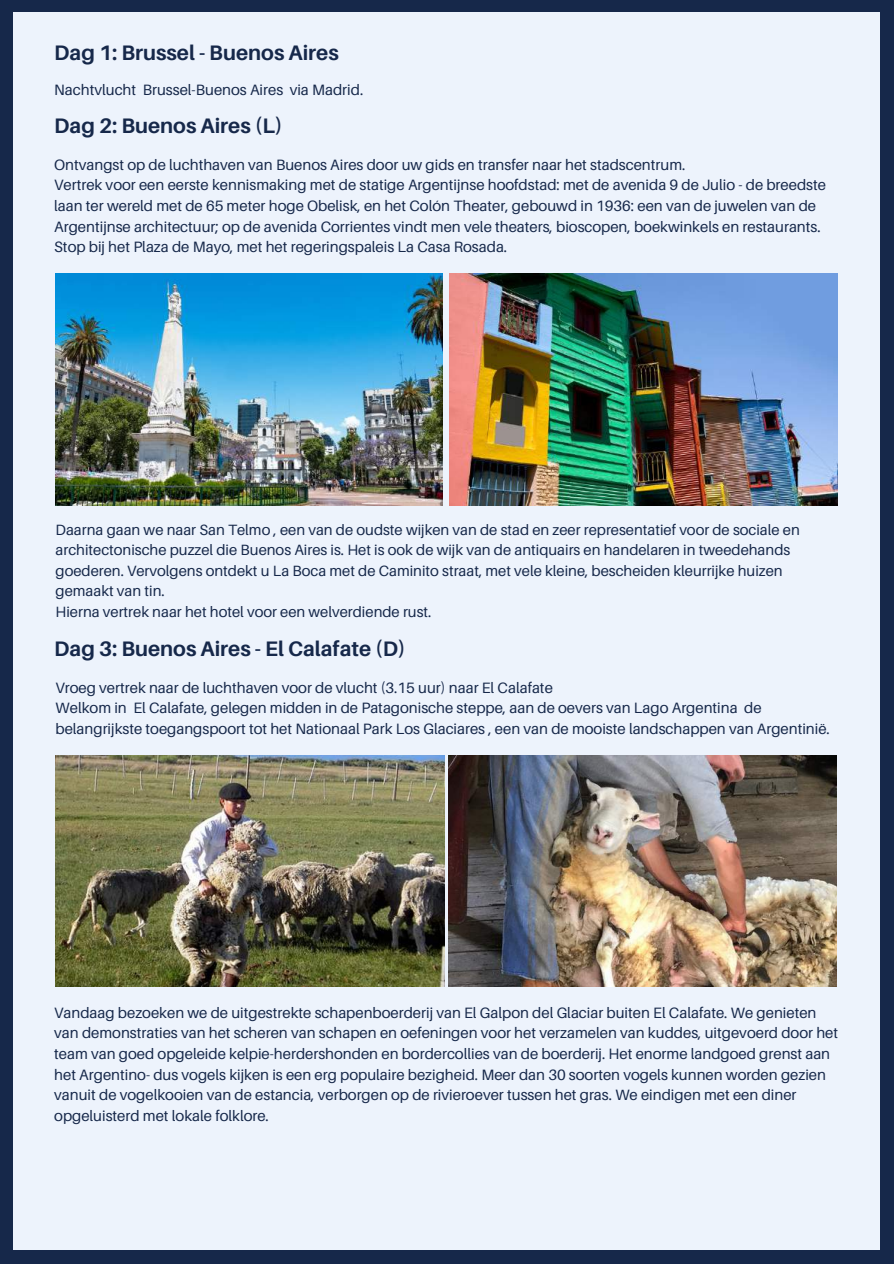
<style>
.page{position:relative;width:894px;height:1264px;background:#fff}
.page>*{position:absolute;margin:0;border:0;box-sizing:border-box;transform-origin:0 0}
.t1{font:700 21px "Aileron";color:#16284a}
.t2{font:15px/20.7px "Aileron";color:#16284a}
.t3{font:14.85px/20.5px "Aileron";color:#16284a}
</style>
<div class="page">
<div style="left:0;top:0;width:893px;height:1263px;background:#16284a"></div>
<div style="left:14px;top:12px;width:865px;height:1238px;background:#edf3fc"></div>
<img style="left:56px;top:273px;width:387px;height:232px">
<img style="left:449px;top:273px;width:388px;height:232px">
<img style="left:56px;top:755px;width:388px;height:231px">
<img style="left:448px;top:755px;width:388px;height:231px">
<h1 class="t1" style="left:54px;top:39px;width:286px">Dag 1: Brussel - Buenos Aires</h1>
<p class="t2" style="left:54px;top:79px;width:310px">Nachtvlucht Brussel-Buenos Aires via Madrid.</p>
<h1 class="t1" style="left:54px;top:112px;width:230px">Dag 2: Buenos Aires (L)</h1>
<p class="t2" style="left:54px;top:154px;width:773px">Ontvangst op de luchthaven van Buenos Aires door uw gids en transfer naar het stadscentrum.<br>Vertrek voor een eerste kennismaking met de statige Argentijnse hoofdstad: met de avenida 9 de Julio - de breedste laan ter wereld met de 65 meter hoge Obelisk, en het Colón Theater, gebouwd in 1936: een van de juwelen van de Argentijnse architectuur; op de avenida Corrientes vindt men vele theaters, bioscopen, boekwinkels en restaurants.<br>Stop bij het Plaza de Mayo, met het regeringspaleis La Casa Rosada.</p>
<p class="t3" style="left:56px;top:519px;width:745px">Daarna gaan we naar San Telmo , een van de oudste wijken van de stad en zeer representatief voor de sociale en architectonische puzzel die Buenos Aires is. Het is ook de wijk van de antiquairs en handelaren in tweedehands goederen. Vervolgens ontdekt u La Boca met de Caminito straat, met vele kleine, bescheiden kleurrijke huizen gemaakt van tin.<br>Hierna vertrek naar het hotel voor een welverdiende rust.</p>
<h1 class="t1" style="left:54px;top:636px;width:353px">Dag 3: Buenos Aires - El Calafate (D)</h1>
<p class="t2" style="left:56px;top:676px;width:775px">Vroeg vertrek naar de luchthaven voor de vlucht (3.15 uur) naar El Calafate<br>Welkom in El Calafate, gelegen midden in de Patagonische steppe, aan de oevers van Lago Argentina de belangrijkste toegangspoort tot het Nationaal Park Los Glaciares , een van de mooiste landschappen van Argentinië.</p>
<p class="t2" style="left:54px;top:1001px;width:785px">Vandaag bezoeken we de uitgestrekte schapenboerderij van El Galpon del Glaciar buiten El Calafate. We genieten van demonstraties van het scheren van schapen en oefeningen voor het verzamelen van kuddes, uitgevoerd door het team van goed opgeleide kelpie-herdershonden en bordercollies van de boerderij. Het enorme landgoed grenst aan het Argentino- dus vogels kijken is een erg populaire bezigheid. Meer dan 30 soorten vogels kunnen worden gezien vanuit de vogelkooien van de estancia, verborgen op de rivieroever tussen het gras. We eindigen met een diner opgeluisterd met lokale folklore.</p>
</div>
